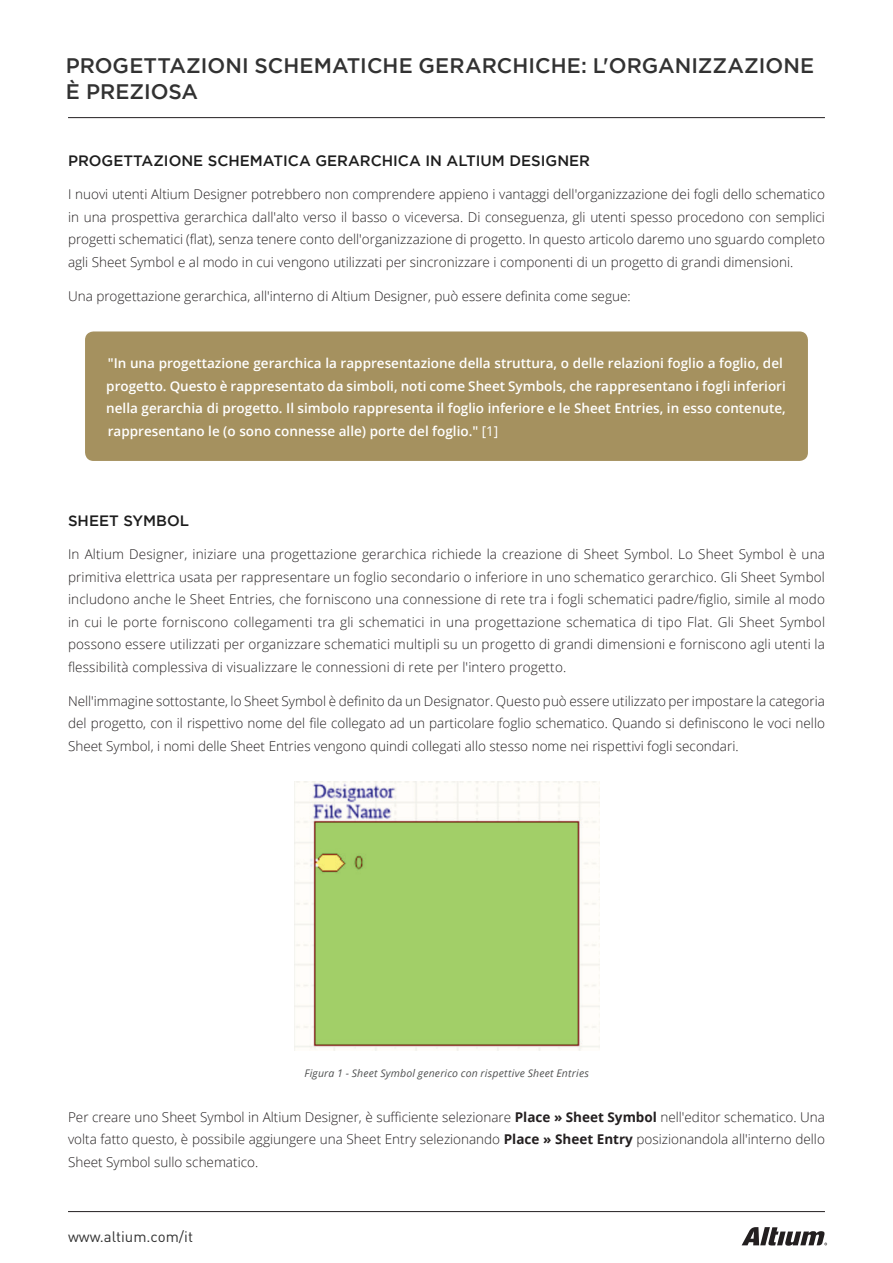
<style>
.page{position:relative;width:893px;height:1263px;background:#fff}
.page>*{position:absolute;margin:0;border:0;box-sizing:border-box;transform-origin:0 0}
.t1{font:500 21px/25.5px "Gotham";color:#323232}
.Basic_Title{font:500 15px "Gotham";color:#1d1d1d}
.t2{font:15px "DIN Pro";color:#323232}
.Basic_Content{font:300 13.5px/22.5px "Open Sans";color:#231f20;text-align:justify}
.Basic_Content-2{font:600 13.5px/22.5px "Open Sans";color:#fff}
.t3{font:italic 10.5px "Open Sans";letter-spacing:.02em;color:#515252}
.s1{font-weight:400}
.s2{font-weight:700}
</style>
<div class="page">
<svg style="left:742px;top:1227px;width:85px;height:19px"></svg>
<hr style="left:68px;top:1211px;width:757px;height:1px;background:#231f20">
<hr style="left:68px;top:117px;width:757px;height:1px;background:#231f20">
<div style="left:85px;top:331px;width:723px;height:130px;background:#a5915f;border-radius:9px"></div>
<img style="left:294px;top:782px;width:305px;height:268px">
<h1 class="t1" style="left:66px;top:52px;width:750px">PROGETTAZIONI SCHEMATICHE GERARCHICHE: L'ORGANIZZAZIONE<br>È PREZIOSA</h1>
<p class="Basic_Title" style="left:68px;top:152px;width:524px">PROGETTAZIONE SCHEMATICA GERARCHICA IN ALTIUM DESIGNER</p>
<p class="Basic_Content" style="left:68px;top:183px;width:758px">I nuovi utenti Altium Designer potrebbero non comprendere appieno i vantaggi dell'organizzazione dei fogli dello schematico in una prospettiva gerarchica dall'alto verso il basso o viceversa. Di conseguenza, gli utenti spesso procedono con semplici progetti schematici (flat), senza tenere conto dell'organizzazione di progetto. In questo articolo daremo uno sguardo completo agli Sheet Symbol e al modo in cui vengono utilizzati per sincronizzare i componenti di un progetto di grandi dimensioni.</p>
<p class="Basic_Content" style="left:68px;top:284px;width:564px">Una progettazione gerarchica, all'interno di Altium Designer, può essere definita come segue:</p>
<p class="Basic_Content-2" style="left:106px;top:352px;width:681px">"In una progettazione gerarchica la rappresentazione della struttura, o delle relazioni foglio a foglio, del progetto. Questo è rappresentato da simboli, noti come Sheet Symbols, che rappresentano i fogli inferiori nella gerarchia di progetto. Il simbolo rappresenta il foglio inferiore e le Sheet Entries, in esso contenute, rappresentano le (o sono connesse alle) porte del foglio." <span class="s1">[1]</span></p>
<p class="Basic_Title" style="left:68px;top:512px;width:123px">SHEET SYMBOL</p>
<p class="Basic_Content" style="left:68px;top:543px;width:758px">In Altium Designer, iniziare una progettazione gerarchica richiede la creazione di Sheet Symbol. Lo Sheet Symbol è una primitiva elettrica usata per rappresentare un foglio secondario o inferiore in uno schematico gerarchico. Gli Sheet Symbol includono anche le Sheet Entries, che forniscono una connessione di rete tra i fogli schematici padre/figlio, simile al modo in cui le porte forniscono collegamenti tra gli schematici in una progettazione schematica di tipo Flat. Gli Sheet Symbol possono essere utilizzati per organizzare schematici multipli su un progetto di grandi dimensioni e forniscono agli utenti la flessibilità complessiva di visualizzare le connessioni di rete per l'intero progetto.</p>
<p class="Basic_Content" style="left:68px;top:689px;width:758px">Nell'immagine sottostante, lo Sheet Symbol è definito da un Designator. Questo può essere utilizzato per impostare la categoria del progetto, con il rispettivo nome del file collegato ad un particolare foglio schematico. Quando si definiscono le voci nello Sheet Symbol, i nomi delle Sheet Entries vengono quindi collegati allo stesso nome nei rispettivi fogli secondari.</p>
<p class="t3" style="left:304px;top:1065px;width:286px">Figura 1 - Sheet Symbol generico con rispettive Sheet Entries</p>
<p class="Basic_Content" style="left:68px;top:1105px;width:758px">Per creare uno Sheet Symbol in Altium Designer, è sufficiente selezionare <span class="s2">Place » Sheet Symbol</span> nell'editor schematico. Una volta fatto questo, è possibile aggiungere una Sheet Entry selezionando <span class="s2">Place » Sheet Entry</span> posizionandola all'interno dello Sheet Symbol sullo schematico.</p>
<p class="t2" style="left:68px;top:1226px;width:126px">www.altium.com/it</p>
</div>
